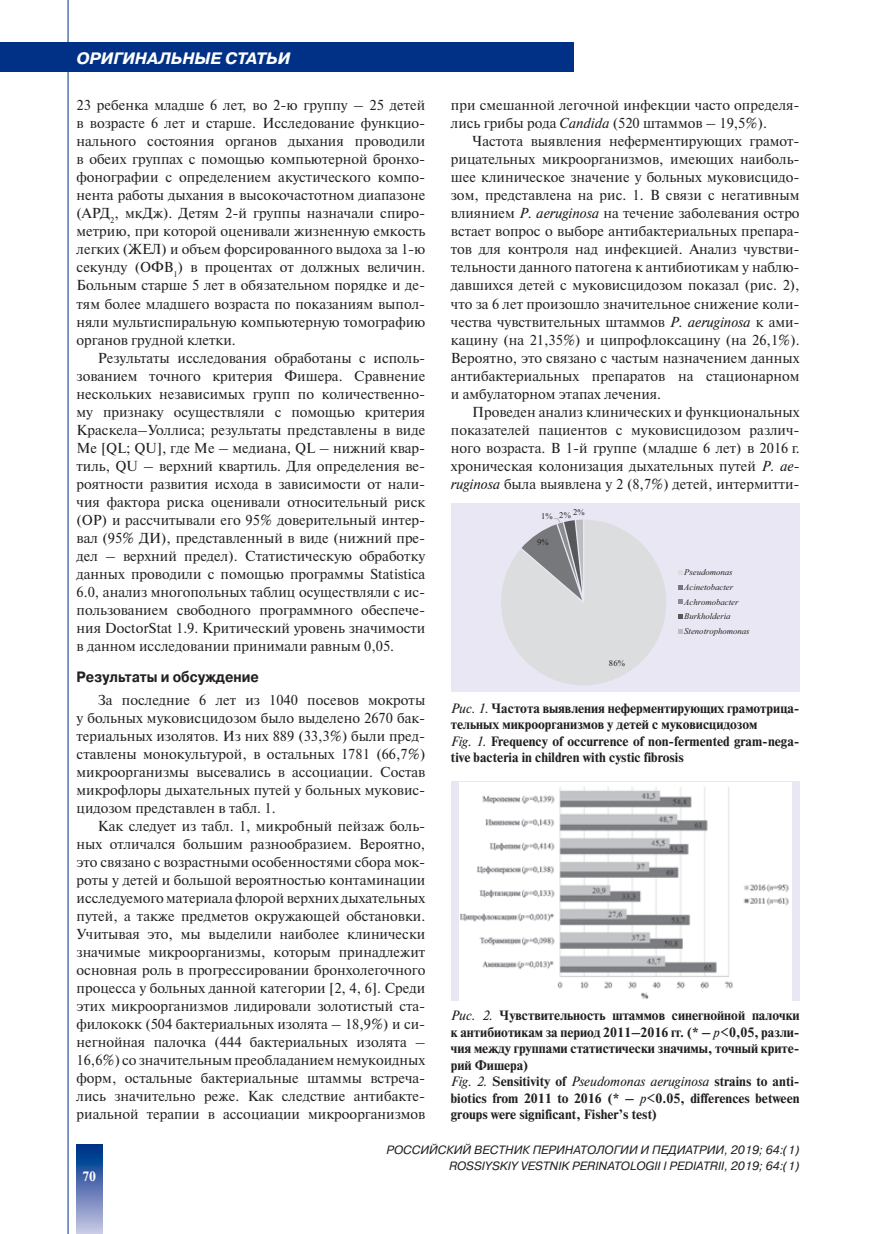
<style>
.page{position:relative;width:872px;height:1234px;background:#fff}
.page>*{position:absolute;margin:0;border:0;box-sizing:border-box;transform-origin:0 0}
.t1{font:italic 700 16.5px "Pragmatica C";color:#fff}
.Подраздел{font:700 15px "Pragmatica C";color:#231f20;scale:.9 1}
._02_Text{font:14.4px/18px "Newton C";color:#231f20;text-align:justify}
.Ris_подпись{font:700 13.5px/16.5px "Newton C";color:#231f20}
.t2{font:700 13.5px "Newton C";color:#fff}
.t3{font:italic 12px/16.5px "Pragmatica C";color:#231f20;text-align:right}
.t4{font:italic 8.7px/14.7px "Times New Roman";color:#231f20}
.t5{font:8.7px "Times New Roman";color:#231f20}
.s1{font-style:italic}
.s2{font-weight:400;font-style:italic}
</style>
<div class="page">
<div style="left:0;top:43px;width:574px;height:29px;background:#003186"></div>
<svg style="left:77px;top:1144px;width:25px;height:89px;background:#5a78b3"></svg>
<hr style="left:68px;top:0;width:1px;height:1233px;background:#003186">
<div style="left:451px;top:502px;width:348px;height:189px;background:#e8e7f3"></div>
<svg style="left:501px;top:518px;width:165px;height:167px"></svg>
<svg style="left:678px;top:570px;width:4px;height:4px"></svg>
<svg style="left:678px;top:585px;width:4px;height:4px"></svg>
<svg style="left:678px;top:599px;width:4px;height:5px"></svg>
<svg style="left:678px;top:614px;width:4px;height:4px"></svg>
<svg style="left:678px;top:629px;width:4px;height:4px"></svg>
<div style="left:451px;top:781px;width:348px;height:219px;background:#e8e7f3"></div>
<img style="left:459px;top:782px;width:332px;height:218px">
<p class="t1" style="left:77px;top:49px;width:215px">ОРИГИНАЛЬНЫЕ СТАТЬИ</p>
<p class="_02_Text" style="left:77px;top:96px;width:350px">23 ребенка младше 6 лет, во 2-ю группу – 25 детей в возрасте 6 лет и старше. Исследование функцио&shy;нального состояния органов дыхания проводили в обеих группах с помощью компьютерной бронхо&shy;фонографии с определением акустического компо&shy;нента работы дыхания в высокочастотном диапазоне (АРД<sub>2</sub>, мкДж). Детям 2-й группы назначали спиро&shy;метрию, при которой оценивали жизненную емкость легких (ЖЕЛ) и объем форсированного выдоха за 1-ю секунду (ОФВ<sub>1</sub>) в процентах от должных величин.<br>Больным старше 5 лет в обязательном порядке и де&shy;тям более младшего возраста по показаниям выпол&shy;няли мультиспиральную компьютерную томографию органов грудной клетки.</p>
<p class="_02_Text" style="left:77px;top:348px;width:350px;text-indent:21px">Результаты исследования обработаны с исполь&shy;зованием точного критерия Фишера. Сравнение нескольких независимых групп по количественно&shy;му признаку осуществляли с помощью критерия Краскела–Уоллиса; результаты представлены в виде Me [QL; QU], где Ме – медиана, QL – нижний квар&shy;тиль, QU – верхний квартиль. Для определения ве&shy;роятности развития исхода в зависимости от нали&shy;чия фактора риска оценивали относительный риск (ОР) и рассчитывали его 95% доверительный интер&shy;вал (95% ДИ), представленный в виде (нижний пре&shy;дел – верхний предел). Статистическую обработку данных проводили с помощью программы Statistica 6.0, анализ многопольных таблиц осуществляли с ис&shy;пользованием свободного программного обеспече&shy;ния DoctorStat 1.9. Критический уровень значимости в данном исследовании принимали равным 0,05.</p>
<p class="Подраздел" style="left:77px;top:668px;width:204px">Результаты и обсуждение</p>
<p class="_02_Text" style="left:77px;top:690px;width:350px;text-indent:21px">За последние 6 лет из 1040 посевов мокроты у больных муковисцидозом было выделено 2670 бак&shy;териальных изолятов. Из них 889 (33,3%) были пред&shy;ставлены монокультурой, в остальных 1781 (66,7%) микроорганизмы высевались в ассоциации. Состав микрофлоры дыхательных путей у больных муковис&shy;цидозом представлен в табл. 1.</p>
<p class="_02_Text" style="left:77px;top:816px;width:350px;text-indent:21px">Как следует из табл. 1, микробный пейзаж боль&shy;ных отличался большим разнообразием. Вероятно, это связано с возрастными особенностями сбора мок&shy;роты у детей и большой вероятностью контаминации исследуемого материала флорой верхних дыхательных путей, а также предметов окружающей обстановки.<br>Учитывая это, мы выделили наиболее клинически значимые микроорганизмы, которым принадлежит основная роль в прогрессировании бронхолегочного процесса у больных данной категории [2, 4, 6]. Среди этих микроорганизмов лидировали золотистый ста&shy;филококк (504 бактериальных изолята – 18,9%) и си&shy;негнойная палочка (444 бактериальных изолята – 16,6%) со значительным преобладанием немукоидных форм, остальные бактериальные штаммы встреча&shy;лись значительно реже. Как следствие антибакте&shy;риальной терапии в ассоциации микроорганизмов</p>
<p class="_02_Text" style="left:451px;top:96px;width:350px">при смешанной легочной инфекции часто определя&shy;лись грибы рода <span class="s1">Candida</span> (520 штаммов – 19,5%).</p>
<p class="_02_Text" style="left:451px;top:132px;width:350px;text-indent:21px">Частота выявления неферментирующих грамот&shy;рицательных микроорганизмов, имеющих наиболь&shy;шее клиническое значение у больных муковисцидо&shy;зом, представлена на рис. 1. В связи с негативным влиянием <span class="s1">P. aeruginosa</span> на течение заболевания остро встает вопрос о выборе антибактериальных препара&shy;тов для контроля над инфекцией. Анализ чувстви&shy;тельности данного патогена к антибиотикам у наблю&shy;давшихся детей с муковисцидозом показал (рис. 2), что за 6 лет произошло значительное снижение коли&shy;чества чувствительных штаммов <span class="s1">P. aeruginosa</span> к ами&shy;кацину (на 21,35%) и ципрофлоксацину (на 26,1%).<br>Вероятно, это связано с частым назначением данных антибактериальных препаратов на стационарном и амбулаторном этапах лечения.</p>
<p class="_02_Text" style="left:451px;top:402px;width:350px;text-indent:21px">Проведен анализ клинических и функциональных показателей пациентов с муковисцидозом различ&shy;ного возраста. В 1-й группе (младше 6 лет) в 2016 г. хроническая колонизация дыхательных путей <span class="s1">P. ae&shy;ruginosa</span> была выявлена у 2 (8,7%) детей, интермитти-</p>
<p class="t5" style="left:541px;top:509px;width:45px">1% 2% 2%</p>
<p class="t5" style="left:537px;top:536px;width:13px">9%</p>
<p class="t5" style="left:609px;top:657px;width:17px">86%</p>
<p class="t4" style="left:684px;top:564px;width:67px">Pseudomonas<br>Acinetobacter<br>Achromobacter<br>Burkholderia<br>Stenotrophomonas</p>
<p class="Ris_подпись" style="left:451px;top:699px;width:350px"><span class="s2">Рис. 1.</span> Частота выявления неферментирующих грамотрица&shy;тельных микроорганизмов у детей с муковисцидозом</p>
<p class="Ris_подпись" style="left:451px;top:732px;width:350px"><span class="s2">Fig. 1.</span> Frequency of occurrence of non-fermented gram-nega&shy;tive bacteria in children with cystic fibrosis</p>
<p class="Ris_подпись" style="left:451px;top:1006px;width:350px;text-align:justify"><span class="s2">Рис. 2.</span> Чувствительность штаммов синегнойной палочки к антибиотикам за период 2011–2016 гг. (* – <span class="s2">р</span>&lt;0,05, разли&shy;чия между группами статистически значимы, точный крите&shy;рий Фишера)</p>
<p class="Ris_подпись" style="left:451px;top:1072px;width:350px;text-align:justify"><span class="s2">Fig. 2.</span> Sensitivity of <span class="s2">Pseudomonas aeruginosa</span> strains to anti&shy;biotics from 2011 to 2016 (* – <span class="s2">p</span>&lt;0.05, differences between groups were significant, Fisher’s test)</p>
<p class="t2" style="left:82px;top:1168px;width:15px">70</p>
<p class="t3" style="left:386px;top:1141px;width:415px">РОССИЙСКИЙ ВЕСТНИК ПЕРИНАТОЛОГИИ И ПЕДИАТРИИ, 2019; 64:(1)<br>ROSSIYSKIY VESTNIK PERINATOLOGII I PEDIATRII, 2019; 64:(1)</p>
</div>
